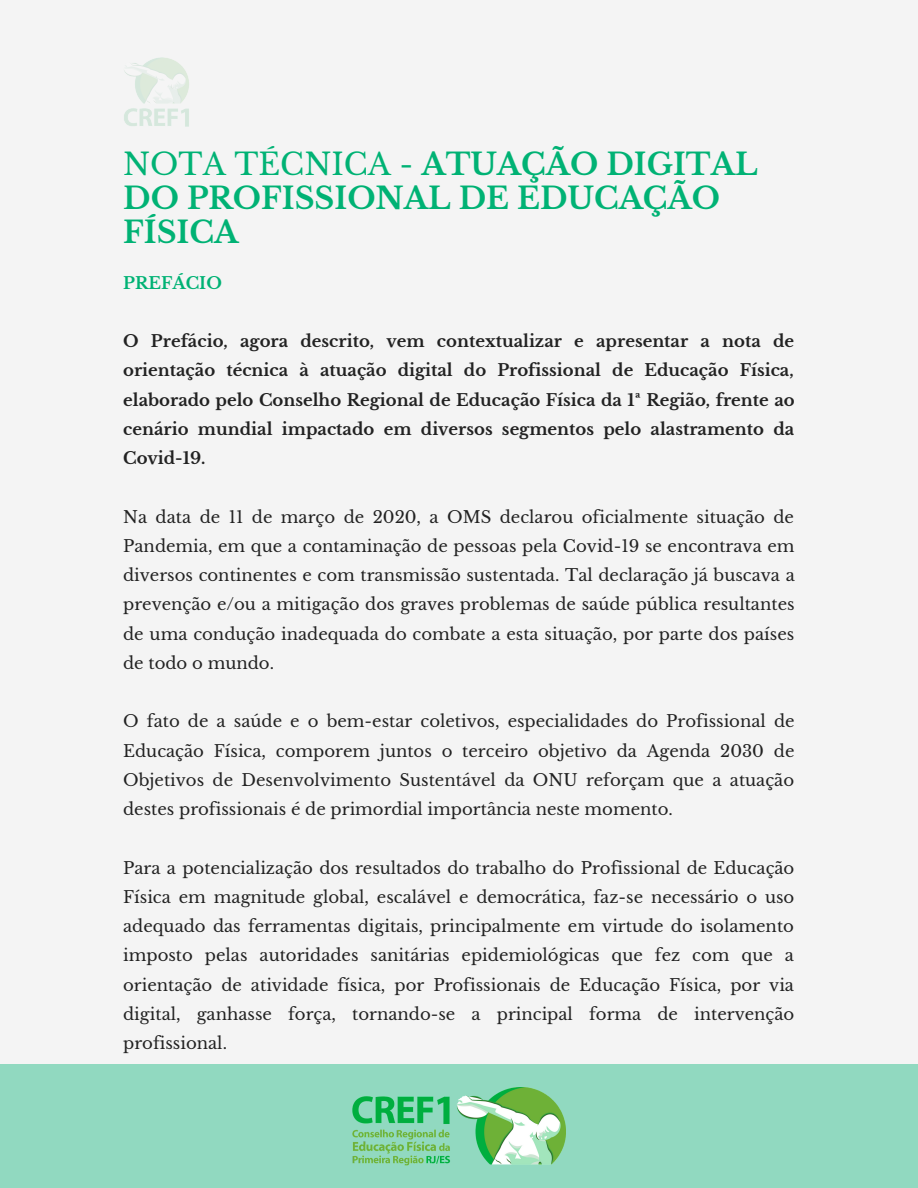
<style>
.page{position:relative;width:918px;height:1188px;background:#f4f4f4}
.page>*{position:absolute;margin:0;border:0;box-sizing:border-box;transform-origin:0 0}
.t1{font:700 30px/33.8px "Libre Baskerville";color:#00b274}
.t2{font:16.5px/29.2px "Libre Baskerville";color:#222;text-align:justify}
.t3{font:700 16.5px/29.2px "Libre Baskerville";color:#222;text-align:justify}
.t4{font:700 16.5px "Libre Baskerville";color:#00b274}
.s1{font-weight:400}
</style>
<div class="page">
<div style="left:0;top:1064px;width:918px;height:124px;background:#91d9c0"></div>
<img style="left:353px;top:1088px;width:212px;height:77px">
<img style="left:124px;top:57px;width:65px;height:70px">
<h1 class="t1" style="left:123px;top:148px;width:636px"><span class="s1">NOTA TÉCNICA -</span> ATUAÇÃO DIGITAL<br>DO PROFISSIONAL DE EDUCAÇÃO<br>FÍSICA</h1>
<p class="t4" style="left:123px;top:273px;width:100px">PREFÁCIO</p>
<p class="t3" style="left:123px;top:327px;width:673px">O Prefácio, agora descrito, vem contextualizar e apresentar a nota de orientação técnica à atuação digital do Profissional de Educação Física, elaborado pelo Conselho Regional de Educação Física da 1ª Região, frente ao cenário mundial impactado em diversos segmentos pelo alastramento da Covid-19.</p>
<p class="t2" style="left:123px;top:502px;width:673px">Na data de 11 de março de 2020, a OMS declarou oficialmente situação de Pandemia, em que a contaminação de pessoas pela Covid-19 se encontrava em diversos continentes e com transmissão sustentada. Tal declaração já buscava a prevenção e/ou a mitigação dos graves problemas de saúde pública resultantes de uma condução inadequada do combate a esta situação, por parte dos países de todo o mundo.</p>
<p class="t2" style="left:123px;top:707px;width:673px">O fato de a saúde e o bem-estar coletivos, especialidades do Profissional de Educação Física, comporem juntos o terceiro objetivo da Agenda 2030 de Objetivos de Desenvolvimento Sustentável da ONU reforçam que a atuação destes profissionais é de primordial importância neste momento.</p>
<p class="t2" style="left:123px;top:853px;width:673px">Para a potencialização dos resultados do trabalho do Profissional de Educação Física em magnitude global, escalável e democrática, faz-se necessário o uso adequado das ferramentas digitais, principalmente em virtude do isolamento imposto pelas autoridades sanitárias epidemiológicas que fez com que a orientação de atividade física, por Profissionais de Educação Física, por via digital, ganhasse força, tornando-se a principal forma de intervenção profissional.</p>
</div>
